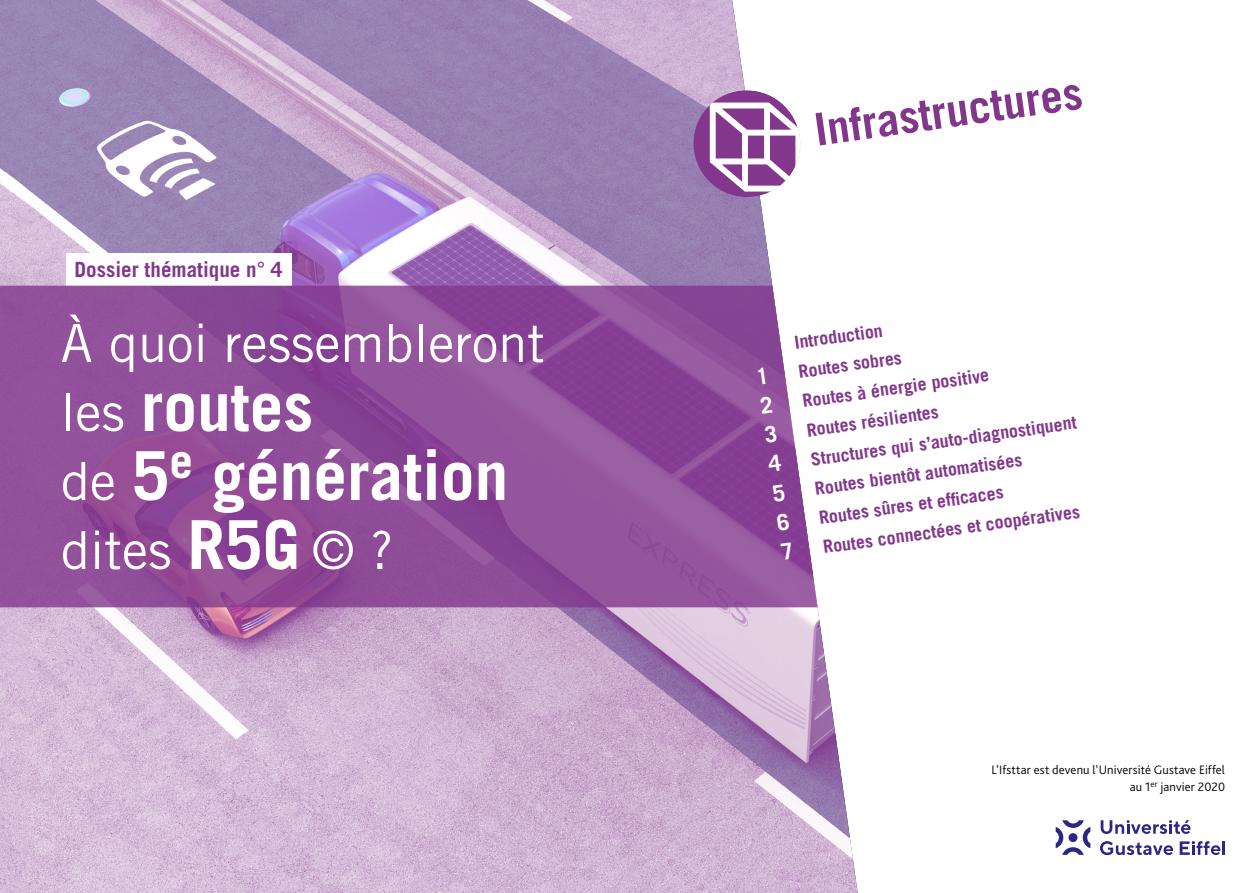
<style>
.page{position:relative;width:1259px;height:893px;background:#fff}
.page>*{position:absolute;margin:0;border:0;box-sizing:border-box;transform-origin:0 0}
.t1{font:700 67.5px/69px "Trade Gothic LT Std";color:#fff}
.t2{font:52.5px "Trade Gothic LT Std";color:#fff}
.t3{font:700 45px "Trade Gothic LT Std";color:#82378d}
.t4{font:700 21px "Trade Gothic LT Std";color:#82378d}
.t5{font:700 18px "Trade Gothic LT Std";color:#82378d}
.t6{font:300 12.75px/17.2px "Bliss Pro";letter-spacing:.01em;color:#000;text-align:right}
.s1{font-weight:400;font-size:52.5px}
.s2{font-weight:700;font-size:67.5px}
</style>
<div class="page">
<img style="left:0;top:0;width:858px;height:893px">
<div style="left:66px;top:253px;width:225px;height:33px;background:#fff"></div>
<svg style="left:0;top:286px;width:817px;height:321px;background:#92519b"></svg>
<svg style="left:693px;top:90px;width:107px;height:107px"></svg>
<svg style="left:1055px;top:820px;width:35px;height:35px"></svg>
<div style="left:1068px;top:833px;width:9px;height:9px;background:#2c2684;border-radius:50%"></div>
<svg style="left:1100px;top:820px;width:90px;height:14px"></svg>
<svg style="left:1100px;top:841px;width:73px;height:14px"></svg>
<svg style="left:1179px;top:841px;width:41px;height:14px"></svg>
<hr style="left:1222px;top:841px;width:3px;height:14px;background:#2c2684">
<svg style="left:758px;top:367px;width:7px;height:17px"></svg>
<svg style="left:760px;top:396px;width:13px;height:18px"></svg>
<svg style="left:764px;top:425px;width:13px;height:18px"></svg>
<svg style="left:767px;top:455px;width:15px;height:17px"></svg>
<svg style="left:772px;top:484px;width:13px;height:18px"></svg>
<svg style="left:776px;top:513px;width:13px;height:18px"></svg>
<svg style="left:780px;top:542px;width:13px;height:18px"></svg>
<p class="t4" style="left:75px;top:257px;width:209px">Dossier thématique n° 4</p>
<h2 class="t2" style="left:61px;top:312px;width:486px">À quoi ressembleront</h2>
<h1 class="t1" style="left:61px;top:371px;width:449px"><span class="s1">les</span> routes<br><span class="s1">de</span> 5<sup>e</sup> génération</h1>
<h2 class="t2" style="left:61px;top:518px;width:334px">dites <span class="s2">R5G</span> © ?</h2>
<h3 class="t3" style="left:811px;top:103px;width:271px;rotate:-8deg">Infrastructures</h3>
<p class="t5" style="left:793px;top:332px;width:91px;rotate:-8deg">Introduction</p>
<p class="t5" style="left:797px;top:361px;width:105px;rotate:-8deg">Routes sobres</p>
<p class="t5" style="left:801px;top:390px;width:190px;rotate:-8deg">Routes à énergie positive</p>
<p class="t5" style="left:805px;top:419px;width:135px;rotate:-8deg">Routes résilientes</p>
<p class="t5" style="left:809px;top:448px;width:270px;rotate:-8deg">Structures qui s’auto-diagnostiquent</p>
<p class="t5" style="left:813px;top:478px;width:211px;rotate:-8deg">Routes bientôt automatisées</p>
<p class="t5" style="left:817px;top:507px;width:187px;rotate:-8deg">Routes sûres et effi caces</p>
<p class="t5" style="left:821px;top:536px;width:261px;rotate:-8deg">Routes connectées et coopératives</p>
<p class="t6" style="left:991px;top:760px;width:235px">L’Ifsttar est devenu l’Université Gustave Eiffel au 1<sup>er</sup> janvier 2020</p>
</div>
